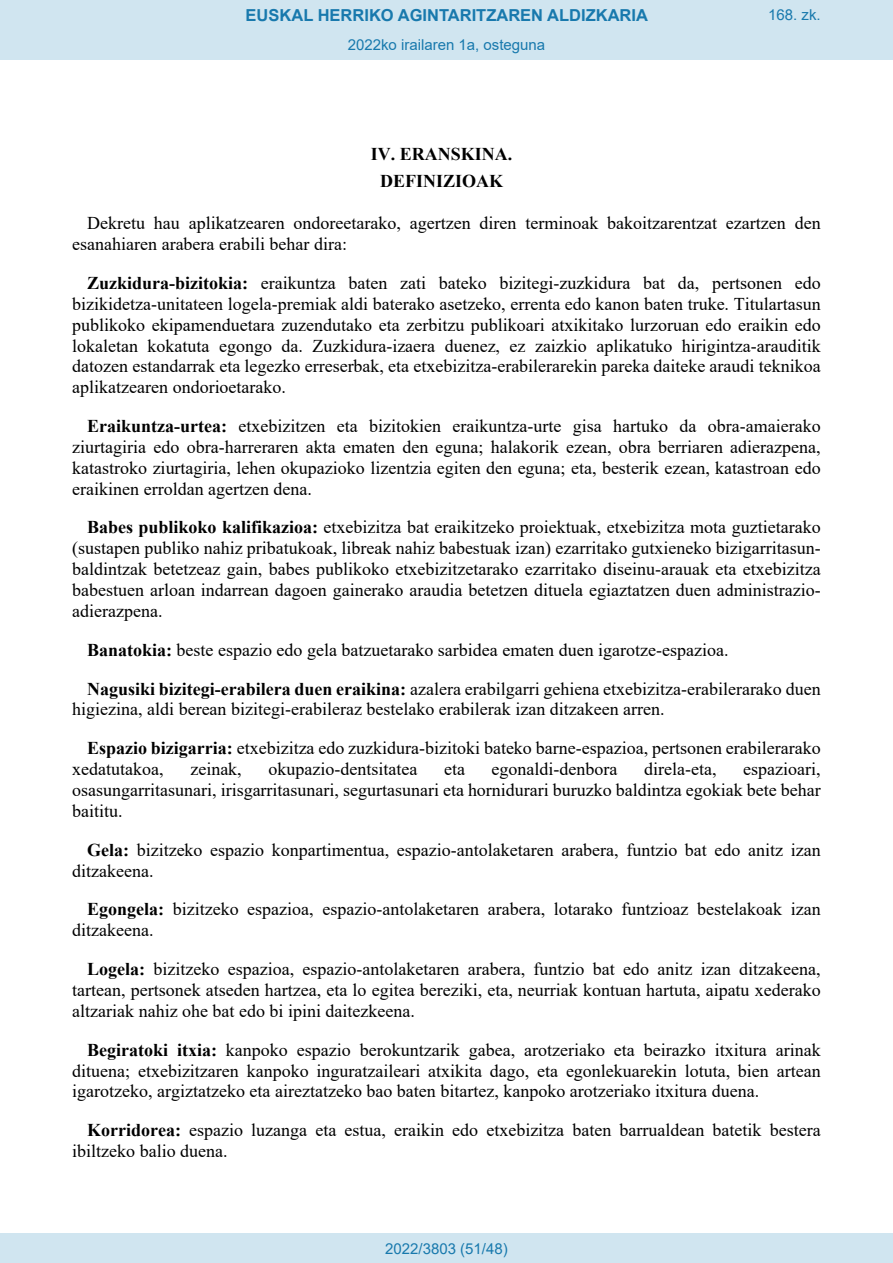
<style>
.page{position:relative;width:893px;height:1263px;background:#fff}
.page>*{position:absolute;margin:0;border:0;box-sizing:border-box;transform-origin:0 0}
.t1{font:18px/20.9px "Times New Roman";color:#000}
.t2{font:700 18px/27.5px "Times New Roman";color:#000;text-align:center}
.t3{font:700 16.5px "Arial";color:#1879ad}
.Paginacion_Centro{font:15px "Arial";color:#1879ad}
.s1{font-weight:700}
</style>
<div class="page">
<div style="left:0;top:0;width:893px;height:60px;background:#d0e5f0"></div>
<div style="left:0;top:1233px;width:893px;height:30px;background:#d0e5f0"></div>
<p class="t3" style="left:246px;top:3px;width:404px">EUSKAL HERRIKO AGINTARITZAREN ALDIZKARIA</p>
<p class="Paginacion_Centro" style="left:768px;top:5px;width:54px">168. zk.</p>
<p class="Paginacion_Centro" style="left:348px;top:35px;width:199px">2022ko irailaren 1a, osteguna</p>
<p class="t2" style="left:371px;top:139px;width:143px">IV. ERANSKINA.<br>DEFINIZIOAK</p>
<p class="t1" style="left:72px;top:212px;width:750px;text-indent:15px">Dekretu hau aplikatzearen ondoreetarako, agertzen diren terminoak bakoitzarentzat ezartzen den esanahiaren arabera erabili behar dira:</p>
<p class="t1" style="left:72px;top:272px;width:750px;text-align:justify;text-indent:15px"><span class="s1">Zuzkidura-bizitokia:</span> eraikuntza baten zati bateko bizitegi-zuzkidura bat da, pertsonen edo bizikidetza-unitateen logela-premiak aldi baterako asetzeko, errenta edo kanon baten truke. Titulartasun publikoko ekipamenduetara zuzendutako eta zerbitzu publikoari atxikitako lurzoruan edo eraikin edo lokaletan kokatuta egongo da. Zuzkidura-izaera duenez, ez zaizkio aplikatuko hirigintza-arauditik datozen estandarrak eta legezko erreserbak, eta etxebizitza-erabilerarekin pareka daiteke araudi teknikoa aplikatzearen ondorioetarako.</p>
<p class="t1" style="left:72px;top:415px;width:750px;text-align:justify;text-indent:15px"><span class="s1">Eraikuntza-urtea:</span> etxebizitzen eta bizitokien eraikuntza-urte gisa hartuko da obra-amaierako ziurtagiria edo obra-harreraren akta ematen den eguna; halakorik ezean, obra berriaren adierazpena, katastroko ziurtagiria, lehen okupazioko lizentzia egiten den eguna; eta, besterik ezean, katastroan edo eraikinen erroldan agertzen dena.</p>
<p class="t1" style="left:72px;top:516px;width:750px;text-align:justify;text-indent:15px"><span class="s1">Babes publikoko kalifikazioa:</span> etxebizitza bat eraikitzeko proiektuak, etxebizitza mota guztietarako (sustapen publiko nahiz pribatukoak, libreak nahiz babestuak izan) ezarritako gutxieneko bizigarritasun&shy;baldintzak betetzeaz gain, babes publikoko etxebizitzetarako ezarritako diseinu-arauak eta etxebizitza babestuen arloan indarrean dagoen gainerako araudia betetzen dituela egiaztatzen duen administrazio&shy;adierazpena.</p>
<p class="t1" style="left:87px;top:630px;width:735px;line-height:38.8px"><span class="s1">Banatokia:</span> beste espazio edo gela batzuetarako sarbidea ematen duen igarotze-espazioa.<br><span class="s1">Nagusiki bizitegi-erabilera duen eraikina:</span> azalera erabilgarri gehiena etxebizitza-erabilerarako duen</p>
<p class="t1" style="left:87px;top:689px;width:735px;line-height:38.8px;text-indent:-15px">higiezina, aldi berean bizitegi-erabileraz bestelako erabilerak izan ditzakeen arren.<br><span class="s1">Espazio bizigarria:</span> etxebizitza edo zuzkidura-bizitoki bateko barne-espazioa, pertsonen erabilerarako</p>
<p class="t1" style="left:72px;top:758px;width:93px">xedatutakoa,</p>
<p class="t1" style="left:190px;top:758px;width:53px">zeinak,</p>
<p class="t1" style="left:268px;top:758px;width:150px">okupazio-dentsitatea</p>
<p class="t1" style="left:444px;top:758px;width:22px">eta</p>
<p class="t1" style="left:492px;top:758px;width:127px">egonaldi-denbora</p>
<p class="t1" style="left:644px;top:758px;width:74px">direla-eta,</p>
<p class="t1" style="left:72px;top:758px;width:750px;text-align:justify;text-indent:671px">espazioari, osasungarritasunari, irisgarritasunari, segurtasunari eta hornidurari buruzko baldintza egokiak bete behar baititu.</p>
<p class="t1" style="left:72px;top:839px;width:750px;text-indent:15px"><span class="s1">Gela:</span> bizitzeko espazio konpartimentua, espazio-antolaketaren arabera, funtzio bat edo anitz izan ditzakeena.</p>
<p class="t1" style="left:72px;top:898px;width:750px;text-indent:15px"><span class="s1">Egongela:</span> bizitzeko espazioa, espazio-antolaketaren arabera, lotarako funtzioaz bestelakoak izan ditzakeena.</p>
<p class="t1" style="left:72px;top:958px;width:750px;text-align:justify;text-indent:15px"><span class="s1">Logela:</span> bizitzeko espazioa, espazio-antolaketaren arabera, funtzio bat edo anitz izan ditzakeena, tartean, pertsonek atseden hartzea, eta lo egitea bereziki, eta, neurriak kontuan hartuta, aipatu xederako altzariak nahiz ohe bat edo bi ipini daitezkeena.</p>
<p class="t1" style="left:72px;top:1039px;width:750px;text-align:justify;text-indent:15px"><span class="s1">Begiratoki itxia:</span> kanpoko espazio berokuntzarik gabea, arotzeriako eta beirazko itxitura arinak dituena; etxebizitzaren kanpoko inguratzaileari atxikita dago, eta egonlekuarekin lotuta, bien artean igarotzeko, argiztatzeko eta aireztatzeko bao baten bitartez, kanpoko arotzeriako itxitura duena.</p>
<p class="t1" style="left:72px;top:1119px;width:750px;text-indent:15px"><span class="s1">Korridorea:</span> espazio luzanga eta estua, eraikin edo etxebizitza baten barrualdean batetik bestera ibiltzeko balio duena.</p>
<p class="Paginacion_Centro" style="left:385px;top:1238px;width:124px">2022/3803 (51/48)</p>
</div>
